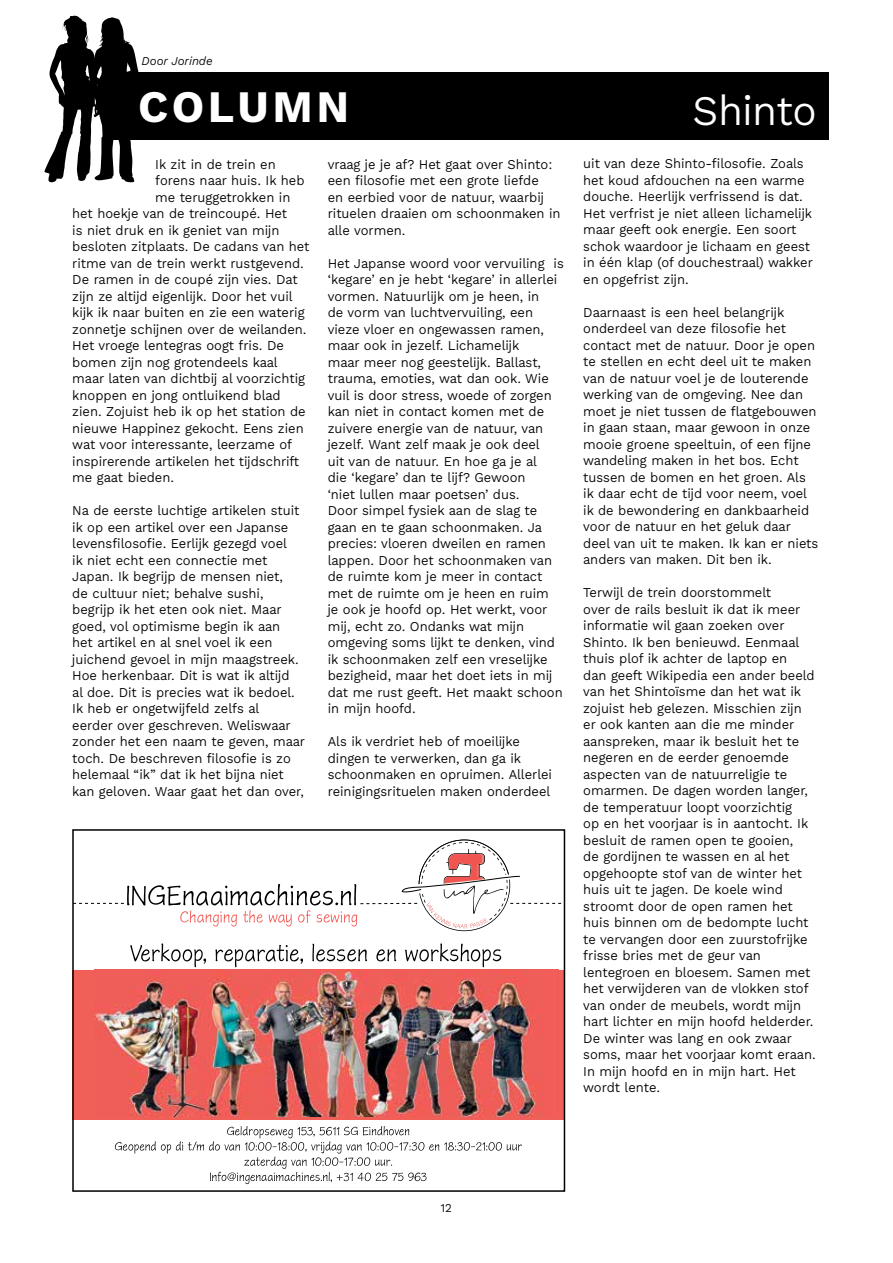
<style>
.page{position:relative;width:893px;height:1263px;background:#fff}
.page>*{position:absolute;margin:0;border:0;box-sizing:border-box;transform-origin:0 0}
.t1{font:700 45px "Kantumruy Pro";letter-spacing:.075em;color:#fff}
.t2{font:42px "Kantumruy Pro";letter-spacing:-.015em;color:#fff}
.t3{font:13.5px/16.5px "Kantumruy Pro";color:#000}
.t4{font:italic 12px "Kantumruy Pro";color:#000}
.t5{font:12px "Kantumruy Pro";color:#000}
</style>
<div class="page">
<div style="left:108px;top:72px;width:721px;height:67px;background:#000"></div>
<svg style="left:44px;top:16px;width:94px;height:166px"></svg>
<svg style="left:115px;top:1126px;width:407px;height:58px"></svg>
<svg style="left:75px;top:839px;width:487px;height:93px"></svg>
<svg style="left:130px;top:943px;width:76px;height:24px"></svg>
<svg style="left:215px;top:945px;width:88px;height:22px"></svg>
<svg style="left:312px;top:944px;width:55px;height:17px"></svg>
<svg style="left:376px;top:949px;width:20px;height:12px"></svg>
<svg style="left:405px;top:943px;width:96px;height:24px"></svg>
<div style="left:73px;top:970px;width:491px;height:149px;background:#f15f59"></div>
<img style="left:94px;top:970px;width:448px;height:146px">
<div style="left:72px;top:829px;width:493px;height:363px;border:2px solid #000"></div>
<p class="t4" style="left:141px;top:53px;width:73px">Door Jorinde</p>
<h1 class="t1" style="left:138px;top:79px;width:213px">COLUMN</h1>
<h2 class="t2" style="left:693px;top:85px;width:126px">Shinto</h2>
<p class="t3" style="left:155px;top:157px;width:122px">Ik zit in de trein en</p>
<p class="t3" style="left:155px;top:174px;width:151px">forens naar huis. Ik heb</p>
<p class="t3" style="left:155px;top:190px;width:137px">me teruggetrokken in</p>
<p class="t3" style="left:72px;top:207px;width:216px">het hoekje van de treincoupé. Het</p>
<p class="t3" style="left:72px;top:223px;width:209px">is niet druk en ik geniet van mijn</p>
<p class="t3" style="left:72px;top:240px;width:239px">besloten zitplaats. De cadans van het</p>
<p class="t3" style="left:72px;top:256px;width:233px">ritme van de trein werkt rustgevend.</p>
<p class="t3" style="left:72px;top:273px;width:227px">De ramen in de coupé zijn vies. Dat</p>
<p class="t3" style="left:72px;top:289px;width:222px">zijn ze altijd eigenlijk. Door het vuil</p>
<p class="t3" style="left:72px;top:306px;width:234px">kijk ik naar buiten en zie een waterig</p>
<p class="t3" style="left:72px;top:322px;width:236px">zonnetje schijnen over de weilanden.</p>
<p class="t3" style="left:72px;top:339px;width:213px">Het vroege lentegras oogt fris. De</p>
<p class="t3" style="left:72px;top:355px;width:207px">bomen zijn nog grotendeels kaal</p>
<p class="t3" style="left:72px;top:372px;width:234px">maar laten van dichtbij al voorzichtig</p>
<p class="t3" style="left:72px;top:388px;width:210px">knoppen en jong ontluikend blad</p>
<p class="t3" style="left:72px;top:405px;width:235px">zien. Zojuist heb ik op het station de</p>
<p class="t3" style="left:72px;top:421px;width:233px">nieuwe Happinez gekocht. Eens zien</p>
<p class="t3" style="left:72px;top:438px;width:221px">wat voor interessante, leerzame of</p>
<p class="t3" style="left:72px;top:454px;width:228px">inspirerende artikelen het tijdschrift</p>
<p class="t3" style="left:72px;top:471px;width:103px">me gaat bieden.</p>
<p class="t3" style="left:72px;top:504px;width:234px">Na de eerste luchtige artikelen stuit ik op een artikel over een Japanse levensfilosofie. Eerlijk gezegd voel<br>ik niet echt een connectie met Japan. Ik begrijp de mensen niet,<br>de cultuur niet; behalve sushi, begrijp ik het eten ook niet. Maar goed, vol optimisme begin ik aan<br>het artikel en al snel voel ik een juichend gevoel in mijn maagstreek.<br>Hoe herkenbaar. Dit is wat ik altijd<br>al doe. Dit is precies wat ik bedoel.<br>Ik heb er ongetwijfeld zelfs al<br>eerder over geschreven. Weliswaar zonder het een naam te geven, maar toch. De beschreven filosofie is zo helemaal “ik” dat ik het bijna niet kan geloven. Waar gaat het dan over,</p>
<p class="t3" style="left:328px;top:157px;width:234px">vraag je je af? Het gaat over Shinto: een filosofie met een grote liefde<br>en eerbied voor de natuur, waarbij rituelen draaien om schoonmaken in alle vormen.</p>
<p class="t3" style="left:328px;top:256px;width:238px">Het Japanse woord voor vervuiling is ‘kegare’ en je hebt ‘kegare’ in allerlei vormen. Natuurlijk om je heen, in<br>de vorm van luchtvervuiling, een vieze vloer en ongewassen ramen, maar ook in jezelf. Lichamelijk<br>maar meer nog geestelijk. Ballast, trauma, emoties, wat dan ook. Wie vuil is door stress, woede of zorgen kan niet in contact komen met de zuivere energie van de natuur, van jezelf. Want zelf maak je ook deel<br>uit van de natuur. En hoe ga je al<br>die ‘kegare’ dan te lijf? Gewoon<br>‘niet lullen maar poetsen’ dus.<br>Door simpel fysiek aan de slag te gaan en te gaan schoonmaken. Ja precies: vloeren dweilen en ramen lappen. Door het schoonmaken van de ruimte kom je meer in contact met de ruimte om je heen en ruim<br>je ook je hoofd op. Het werkt, voor mij, echt zo. Ondanks wat mijn omgeving soms lijkt te denken, vind ik schoonmaken zelf een vreselijke bezigheid, maar het doet iets in mij dat me rust geeft. Het maakt schoon in mijn hoofd.</p>
<p class="t3" style="left:328px;top:734px;width:226px">Als ik verdriet heb of moeilijke dingen te verwerken, dan ga ik schoonmaken en opruimen. Allerlei reinigingsrituelen maken onderdeel</p>
<p class="t3" style="left:583px;top:157px;width:231px">uit van deze Shinto-filosofie. Zoals het koud afdouchen na een warme douche. Heerlijk verfrissend is dat.<br>Het verfrist je niet alleen lichamelijk maar geeft ook energie. Een soort schok waardoor je lichaam en geest in één klap (of douchestraal) wakker en opgefrist zijn.</p>
<p class="t3" style="left:583px;top:305px;width:237px">Daarnaast is een heel belangrijk onderdeel van deze filosofie het contact met de natuur. Door je open te stellen en echt deel uit te maken van de natuur voel je de louterende werking van de omgeving. Nee dan moet je niet tussen de flatgebouwen in gaan staan, maar gewoon in onze mooie groene speeltuin, of een fijne wandeling maken in het bos. Echt tussen de bomen en het groen. Als ik daar echt de tijd voor neem, voel ik de bewondering en dankbaarheid voor de natuur en het geluk daar deel van uit te maken. Ik kan er niets anders van maken. Dit ben ik.</p>
<p class="t3" style="left:583px;top:586px;width:234px">Terwijl de trein doorstommelt<br>over de rails besluit ik dat ik meer informatie wil gaan zoeken over<br>Shinto. Ik ben benieuwd. Eenmaal thuis plof ik achter de laptop en<br>dan geeft Wikipedia een ander beeld van het Shintoïsme dan het wat ik zojuist heb gelezen. Misschien zijn er ook kanten aan die me minder aanspreken, maar ik besluit het te negeren en de eerder genoemde aspecten van de natuurreligie te omarmen. De dagen worden langer, de temperatuur loopt voorzichtig<br>op en het voorjaar is in aantocht. Ik besluit de ramen open te gooien,<br>de gordijnen te wassen en al het opgehoopte stof van de winter het huis uit te jagen. De koele wind stroomt door de open ramen het huis binnen om de bedompte lucht te vervangen door een zuurstofrijke frisse bries met de geur van lentegroen en bloesem. Samen met het verwijderen van de vlokken stof van onder de meubels, wordt mijn hart lichter en mijn hoofd helderder.<br>De winter was lang en ook zwaar soms, maar het voorjaar komt eraan.<br>In mijn hoofd en in mijn hart. Het wordt lente.</p>
<p class="t5" style="left:441px;top:1201px;width:13px">12</p>
</div>
